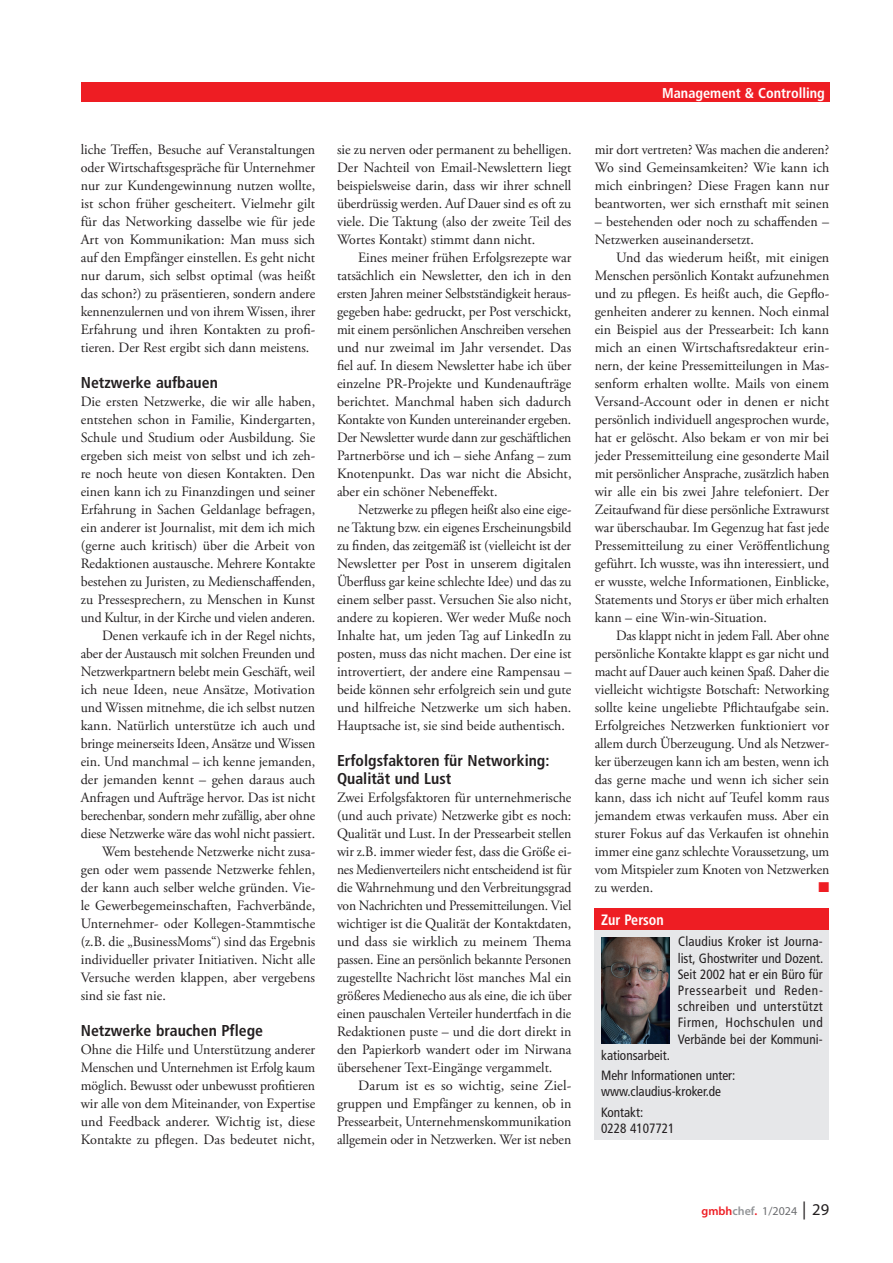
<style>
.page{position:relative;width:893px;height:1263px;background:#fff}
.page>*{position:absolute;margin:0;border:0;box-sizing:border-box;transform-origin:0 0}
.t1{font:700 condensed 15.75px/18px "Frutiger LT Std";color:#231f20}
.t2{font:700 condensed 15px "Frutiger LT Std";color:#fff;scale:.94 1}
.t3{font:14.25px/18px "Adobe Garamond Pro";color:#231f20;text-align:justify}
.t4{font:14.25px/18px "Adobe Garamond Pro";color:#231f20;text-align:justify;scale:.96 1}
.t5{font:14.25px "Adobe Garamond Pro";color:#231f20;scale:.95 1}
.t6{font:700 condensed 14.25px "Frutiger LT Std";color:#fff}
.t7{font:14.25px "Zapf Dingbats ITC";color:#ee1d23}
.t8{font:condensed 13.5px/16.2px "Frutiger LT Std";color:#231f20}
.t9{font:12px "Myriad Pro";color:#6c6d70}
.s1{font-weight:600;color:#ee1d23}
.s2{font-weight:600;color:#939598}
.s3{font-size:18px;color:#231f20}
.s4{font-size:16.5px;color:#231f20}
</style>
<div class="page">
<div style="left:81px;top:83px;width:748px;height:19px;background:#ee1d23"></div>
<div style="left:595px;top:908px;width:234px;height:22px;background:#ee1d23"></div>
<div style="left:595px;top:930px;width:234px;height:209px;background:#e6e7e9"></div>
<img style="left:601px;top:937px;width:68px;height:106px">
<p class="t3" style="left:81px;top:141px;width:236px">liche Treffen, Besuche auf Veranstaltungen oder Wirtschaftsgespräche für Unternehmer nur zur Kundengewinnung nutzen wollte, ist schon früher gescheitert. Vielmehr gilt für das Networking dasselbe wie für jede Art von Kommunikation: Man muss sich auf den Empfänger einstellen. Es geht nicht nur darum, sich selbst optimal (was heißt das schon?) zu präsentieren, sondern andere kennenzulernen und von ihrem Wissen, ihrer Erfahrung und ihren Kontakten zu profi&shy;tieren. Der Rest ergibt sich dann meistens.</p>
<p class="t1" style="left:81px;top:373px;width:139px">Netzwerke aufbauen</p>
<p class="t3" style="left:81px;top:393px;width:236px">Die ersten Netzwerke, die wir alle haben,</p>
<p class="t3" style="left:81px;top:411px;width:236px">entstehen schon in Familie, Kindergarten,</p>
<p class="t3" style="left:81px;top:429px;width:236px">Schule und Studium oder Ausbildung. Sie</p>
<p class="t3" style="left:81px;top:447px;width:236px">ergeben sich meist von selbst und ich zeh-</p>
<p class="t3" style="left:81px;top:465px;width:236px">re noch heute von diesen Kontakten. Den</p>
<p class="t3" style="left:81px;top:483px;width:236px">einen kann ich zu Finanzdingen und seiner</p>
<p class="t3" style="left:81px;top:501px;width:236px">Erfahrung in Sachen Geldanlage befragen,</p>
<p class="t3" style="left:81px;top:519px;width:236px">ein anderer ist Journalist, mit dem ich mich</p>
<p class="t3" style="left:81px;top:537px;width:236px">(gerne auch kritisch) über die Arbeit von</p>
<p class="t3" style="left:81px;top:555px;width:236px">Redaktionen austausche. Mehrere Kontakte</p>
<p class="t3" style="left:81px;top:573px;width:236px">bestehen zu Juristen, zu Medienschaffenden,</p>
<p class="t3" style="left:81px;top:591px;width:236px">zu Pressesprechern, zu Menschen in Kunst</p>
<p class="t4" style="left:81px;top:609px;width:246px">und Kultur, in der Kirche und vielen anderen.</p>
<p class="t3" style="left:102px;top:627px;width:215px">Denen verkaufe ich in der Regel nichts,</p>
<p class="t4" style="left:81px;top:645px;width:246px">aber der Austausch mit solchen Freunden und</p>
<p class="t4" style="left:81px;top:663px;width:246px">Netzwerkpartnern belebt mein Geschäft, weil</p>
<p class="t3" style="left:81px;top:681px;width:236px">ich neue Ideen, neue Ansätze, Motivation</p>
<p class="t3" style="left:81px;top:699px;width:236px">und Wissen mitnehme, die ich selbst nutzen</p>
<p class="t3" style="left:81px;top:717px;width:236px">kann. Natürlich unterstütze ich auch und</p>
<p class="t4" style="left:81px;top:735px;width:246px">bringe meinerseits Ideen, Ansätze und Wissen</p>
<p class="t3" style="left:81px;top:753px;width:236px">ein. Und manchmal – ich kenne jemanden,</p>
<p class="t3" style="left:81px;top:771px;width:236px">der jemanden kennt – gehen daraus auch</p>
<p class="t3" style="left:81px;top:789px;width:236px">Anfragen und Aufträge hervor. Das ist nicht</p>
<p class="t5" style="left:81px;top:807px;width:248px">berechenbar, sondern mehr zufällig, aber ohne</p>
<p class="t4" style="left:81px;top:825px;width:246px">diese Netzwerke wäre das wohl nicht passiert.</p>
<p class="t3" style="left:102px;top:843px;width:215px">Wem bestehende Netzwerke nicht zusa-</p>
<p class="t3" style="left:81px;top:861px;width:236px">gen oder wem passende Netzwerke fehlen,</p>
<p class="t3" style="left:81px;top:879px;width:236px">der kann auch selber welche gründen. Vie-</p>
<p class="t3" style="left:81px;top:897px;width:236px">le Gewerbegemeinschaften, Fachverbände,</p>
<p class="t3" style="left:81px;top:915px;width:236px">Unternehmer- oder Kollegen-Stammtische</p>
<p class="t3" style="left:81px;top:933px;width:236px">(z.B. die „BusinessMoms“) sind das Ergebnis</p>
<p class="t3" style="left:81px;top:951px;width:236px">individueller privater Initiativen. Nicht alle</p>
<p class="t3" style="left:81px;top:969px;width:236px">Versuche werden klappen, aber vergebens</p>
<p class="t3" style="left:81px;top:987px;width:87px">sind sie fast nie.</p>
<p class="t1" style="left:81px;top:1021px;width:184px">Netzwerke brauchen Pflege</p>
<p class="t3" style="left:81px;top:1041px;width:236px">Ohne die Hilfe und Unterstützung anderer Menschen und Unternehmen ist Erfolg kaum möglich. Bewusst oder unbewusst profitieren wir alle von dem Miteinander, von Expertise und Feedback anderer. Wichtig ist, diese Kontakte zu pflegen. Das bedeutet nicht,</p>
<p class="t3" style="left:337px;top:141px;width:236px">sie zu nerven oder permanent zu behelligen.<br>Der Nachteil von Email-Newslettern liegt beispielsweise darin, dass wir ihrer schnell überdrüssig werden. Auf Dauer sind es oft zu viele. Die Taktung (also der zweite Teil des Wortes Kontakt) stimmt dann nicht.</p>
<p class="t3" style="left:337px;top:249px;width:236px;text-indent:21px">Eines meiner frühen Erfolgsrezepte war tatsächlich ein Newsletter, den ich in den ersten Jahren meiner Selbstständigkeit heraus&shy;gegeben habe: gedruckt, per Post verschickt, mit einem persönlichen Anschreiben versehen und nur zweimal im Jahr versendet. Das fiel auf. In diesem Newsletter habe ich über einzelne PR-Projekte und Kundenaufträge berichtet. Manchmal haben sich dadurch Kontakte von Kunden untereinander ergeben.<br>Der Newsletter wurde dann zur geschäftlichen Partnerbörse und ich – siehe Anfang – zum Knotenpunkt. Das war nicht die Absicht, aber ein schöner Nebeneffekt.</p>
<p class="t4" style="left:337px;top:501px;width:246px;text-indent:21px">Netzwerke zu pflegen heißt also eine eige&shy;ne Taktung bzw. ein eigenes Erscheinungsbild zu finden, das zeitgemäß ist (vielleicht ist der Newsletter per Post in unserem digitalen Überfluss gar keine schlechte Idee) und das zu einem selber passt. Versuchen Sie also nicht, andere zu kopieren. Wer weder Muße noch Inhalte hat, um jeden Tag auf LinkedIn zu posten, muss das nicht machen. Der eine ist introvertiert, der andere eine Rampensau – beide können sehr erfolgreich sein und gute und hilfreiche Netzwerke um sich haben.<br>Hauptsache ist, sie sind beide authentisch.</p>
<p class="t1" style="left:337px;top:751px;width:214px">Erfolgsfaktoren für Networking:<br>Qualität und Lust</p>
<p class="t3" style="left:337px;top:789px;width:236px">Zwei Erfolgsfaktoren für unternehmerische (und auch private) Netzwerke gibt es noch:<br>Qualität und Lust. In der Pressearbeit stellen wir z.B. immer wieder fest, dass die Größe ei&shy;nes Medienverteilers nicht entscheidend ist für die Wahrnehmung und den Verbreitungsgrad von Nachrichten und Pressemitteilungen. Viel wichtiger ist die Qualität der Kontaktdaten, und dass sie wirklich zu meinem Thema passen. Eine an persönlich bekannte Personen zugestellte Nachricht löst manches Mal ein größeres Medienecho aus als eine, die ich über einen pauschalen Verteiler hundertfach in die Redaktionen puste – und die dort direkt in den Papierkorb wandert oder im Nirwana übersehener Text-Eingänge vergammelt.</p>
<p class="t3" style="left:337px;top:1077px;width:236px;text-indent:21px">Darum ist es so wichtig, seine Ziel&shy;gruppen und Empfänger zu kennen, ob in Pressearbeit, Unternehmenskommunikation allgemein oder in Netzwerken. Wer ist neben</p>
<p class="t6" style="left:662px;top:84px;width:164px">Management &amp; Controlling</p>
<p class="t3" style="left:595px;top:141px;width:236px">mir dort vertreten? Was machen die anderen?<br>Wo sind Gemeinsamkeiten? Wie kann ich mich einbringen? Diese Fragen kann nur beantworten, wer sich ernsthaft mit seinen</p>
<p class="t3" style="left:595px;top:213px;width:236px">– bestehenden oder noch zu schaffenden –<br>Netzwerken auseinandersetzt.</p>
<p class="t3" style="left:595px;top:249px;width:236px;text-indent:21px">Und das wiederum heißt, mit einigen Menschen persönlich Kontakt aufzunehmen und zu pflegen. Es heißt auch, die Gepflo&shy;genheiten anderer zu kennen. Noch einmal ein Beispiel aus der Pressearbeit: Ich kann mich an einen Wirtschaftsredakteur erin&shy;nern, der keine Pressemitteilungen in Mas&shy;senform erhalten wollte. Mails von einem Versand-Account oder in denen er nicht persönlich individuell angesprochen wurde, hat er gelöscht. Also bekam er von mir bei jeder Pressemitteilung eine gesonderte Mail mit persönlicher Ansprache, zusätzlich haben wir alle ein bis zwei Jahre telefoniert. Der Zeitaufwand für diese persönliche Extrawurst war überschaubar. Im Gegenzug hat fast jede Pressemitteilung zu einer Veröffentlichung geführt. Ich wusste, was ihn interessiert, und er wusste, welche Informationen, Einblicke, Statements und Storys er über mich erhalten kann – eine Win-win-Situation.</p>
<p class="t4" style="left:595px;top:627px;width:246px;text-indent:21px">Das klappt nicht in jedem Fall. Aber ohne persönliche Kontakte klappt es gar nicht und macht auf Dauer auch keinen Spaß. Daher die vielleicht wichtigste Botschaft: Networking sollte keine ungeliebte Pflichtaufgabe sein.<br>Erfolgreiches Netzwerken funktioniert vor allem durch Überzeugung. Und als Netzwer&shy;ker überzeugen kann ich am besten, wenn ich das gerne mache und wenn ich sicher sein kann, dass ich nicht auf Teufel komm raus jemandem etwas verkaufen muss. Aber ein sturer Fokus auf das Verkaufen ist ohnehin immer eine ganz schlechte Voraussetzung, um vom Mitspieler zum Knoten von Netzwerken zu werden.</p>
<p class="t7" style="left:818px;top:880px;width:12px">■</p>
<p class="t2" style="left:601px;top:911px;width:68px">Zur Person</p>
<p class="t8" style="left:678px;top:934px;width:147px;text-align:justify">Claudius Kroker ist Journa&shy;list, Ghostwriter und Dozent.<br>Seit 2002 hat er ein Büro für Pressearbeit und Reden&shy;schreiben und unterstützt Firmen, Hochschulen und Verbände bei der Kommuni-</p>
<p class="t8" style="left:601px;top:1045px;width:136px;line-height:20.4px">kationsarbeit.<br>Mehr Informationen unter:</p>
<p class="t8" style="left:601px;top:1081px;width:122px;line-height:20.4px">www.claudius-kroker.de<br>Kontakt:</p>
<p class="t8" style="left:601px;top:1120px;width:75px">0228 4107721</p>
<p class="t9" style="left:702px;top:1203px;width:129px"><span class="s1">gmbh</span><span class="s2">chef</span><span class="s1">.</span> 1/2024 <span class="s3">|</span> <span class="s4">29</span></p>
</div>
